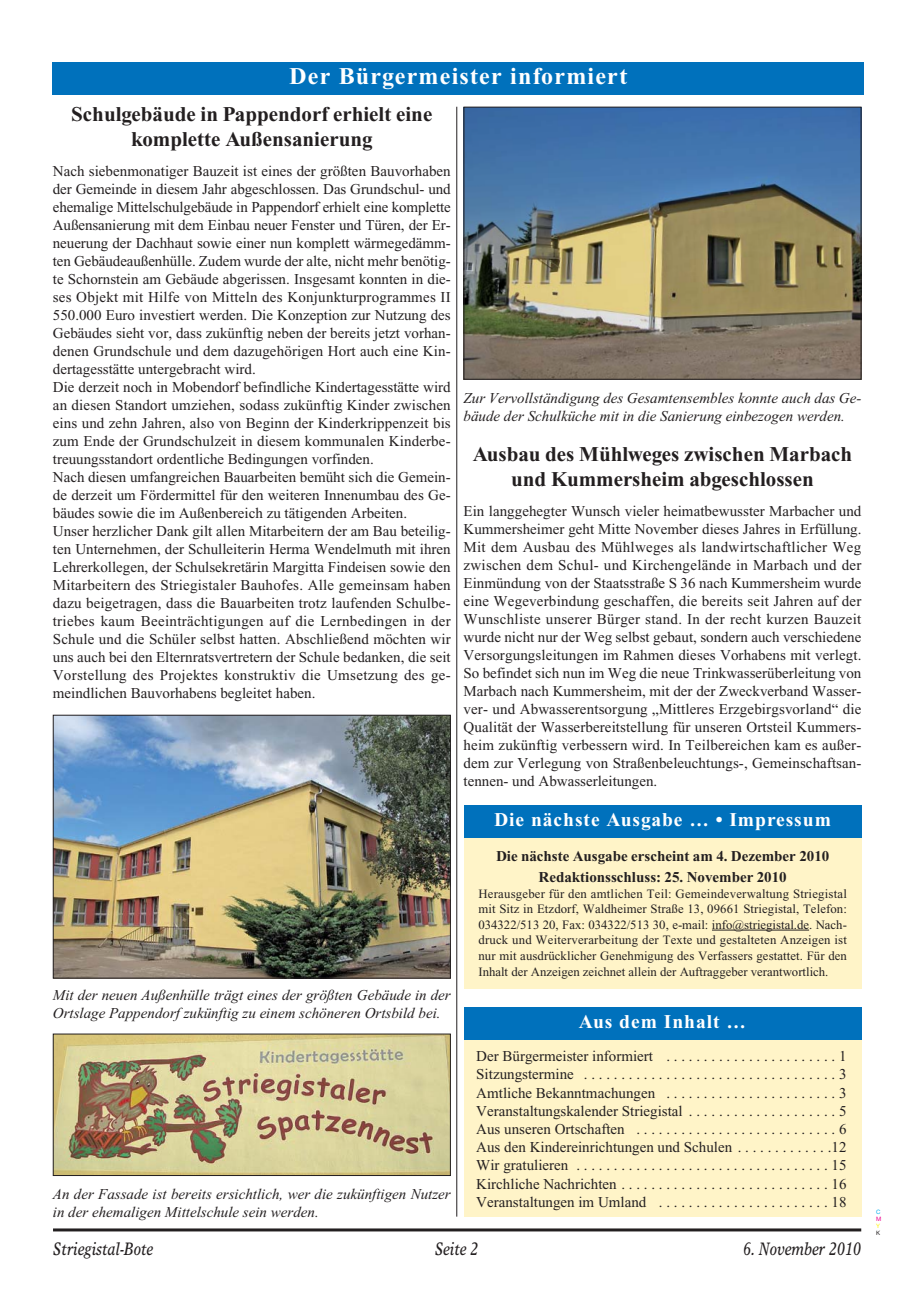
<style>
.page{position:relative;width:915px;height:1297px;background:#fff}
.page>*{position:absolute;margin:0;border:0;box-sizing:border-box;transform-origin:0 0}
.t1{font:700 24px "Times New Roman";letter-spacing:.05em;color:#fff}
.t2{font:700 21px/25.2px "Times New Roman";color:#231f20;text-align:center}
.t3{font:700 19.5px "Times New Roman";letter-spacing:.05em;color:#fff}
.t4{font:italic 18px "Times Europa";color:#231f20;scale:.8 1}
.t5{font:15px/18px "Times New Roman";color:#231f20;text-align:justify}
.t6{font:italic 15px/18px "Times New Roman";color:#231f20}
.t7{font:700 15px/21.1px "Times New Roman";color:#231f20;text-align:center}
.t8{font:12.75px/15.6px "Times New Roman";color:#231f20;text-align:justify}
.t9{font:6px "Helvetica Neue";color:#00adef}
.t10{font:6px "Helvetica Neue";color:#ec008c}
.t11{font:6px "Helvetica Neue";color:#fff200}
.t12{font:6px "Helvetica Neue";color:#231f20}
</style>
<div class="page">
<hr style="left:53px;top:1228px;width:807px;height:3px;background:#231f20">
<div style="left:463px;top:813px;width:398px;height:176px;background:#fff4c8"></div>
<div style="left:463px;top:1040px;width:398px;height:176px;background:#fff4c8"></div>
<div style="left:463px;top:1007px;width:398px;height:33px;background:#0071bc"></div>
<div style="left:463px;top:805px;width:398px;height:33px;background:#0071bc"></div>
<hr style="left:711px;top:930px;width:97px;height:1px;background:#231f20">
<div style="left:53px;top:62px;width:810px;height:33px;background:#0071bc"></div>
<hr style="left:456px;top:107px;width:1px;height:1109px;background:#231f20">
<img style="left:55px;top:717px;width:393px;height:259px">
<div style="left:53px;top:715px;width:397px;height:263px;border:1px solid #231f20"></div>
<img style="left:55px;top:1036px;width:393px;height:138px">
<div style="left:53px;top:1034px;width:397px;height:142px;border:1px solid #231f20"></div>
<img style="left:465px;top:109px;width:394px;height:269px">
<div style="left:463px;top:107px;width:398px;height:273px;border:1px solid #231f20"></div>
<h1 class="t1" style="left:289px;top:68px;width:339px">Der Bürgermeister informiert</h1>
<h2 class="t2" style="left:71px;top:103px;width:362px">Schulgebäude in Pappendorf erhielt eine komplette Außensanierung</h2>
<p class="t5" style="left:53px;top:163px;width:399px;text-align:left">Nach siebenmonatiger Bauzeit ist eines der größten Bauvorhaben der Gemeinde in diesem Jahr abgeschlossen. Das Grundschul- und ehemalige Mittelschulgebäude in Pappendorf erhielt eine komplette Außensanierung mit dem Einbau neuer Fenster und Türen, der Er&shy;neuerung der Dachhaut sowie einer nun komplett wärmegedämm&shy;ten Gebäudeaußenhülle. Zudem wurde der alte, nicht mehr benötig&shy;te Schornstein am Gebäude abgerissen. Insgesamt konnten in die&shy;ses Objekt mit Hilfe von Mitteln des Konjunkturprogrammes II 550.000 Euro investiert werden. Die Konzeption zur Nutzung des Gebäudes sieht vor, dass zukünftig neben der bereits jetzt vorhan&shy;denen Grundschule und dem dazugehörigen Hort auch eine Kin&shy;dertagesstätte untergebracht wird.<br>Die derzeit noch in Mobendorf befindliche Kindertagesstätte wird an diesen Standort umziehen, sodass zukünftig Kinder zwischen eins und zehn Jahren, also von Beginn der Kinderkrippenzeit bis zum Ende der Grundschulzeit in diesem kommunalen Kinderbe&shy;treuungsstandort ordentliche Bedingungen vorfinden.<br>Nach diesen umfangreichen Bauarbeiten bemüht sich die Gemein&shy;de derzeit um Fördermittel für den weiteren Innenumbau des Ge&shy;bäudes sowie die im Außenbereich zu tätigenden Arbeiten.<br>Unser herzlicher Dank gilt allen Mitarbeitern der am Bau beteilig&shy;ten Unternehmen, der Schulleiterin Herma Wendelmuth mit ihren Lehrerkollegen, der Schulsekretärin Margitta Findeisen sowie den Mitarbeitern des Striegistaler Bauhofes. Alle gemeinsam haben dazu beigetragen, dass die Bauarbeiten trotz laufenden Schulbe&shy;triebes kaum Beeinträchtigungen auf die Lernbedingen in der Schule und die Schüler selbst hatten. Abschließend möchten wir uns auch bei den Elternratsvertretern der Schule bedanken, die seit Vorstellung des Projektes konstruktiv die Umsetzung des ge&shy;meindlichen Bauvorhabens begleitet haben.</p>
<p class="t6" style="left:463px;top:390px;width:399px">Zur Vervollständigung des Gesamtensembles konnte auch das Ge&shy;bäude der Schulküche mit in die Sanierung einbezogen werden.</p>
<h2 class="t2" style="left:472px;top:444px;width:381px">Ausbau des Mühlweges zwischen Marbach und Kummersheim abgeschlossen</h2>
<p class="t5" style="left:463px;top:504px;width:399px">Ein langgehegter Wunsch vieler heimatbewusster Marbacher und Kummersheimer geht Mitte November dieses Jahres in Erfüllung.<br>Mit dem Ausbau des Mühlweges als landwirtschaftlicher Weg zwischen dem Schul- und Kirchengelände in Marbach und der Einmündung von der Staatsstraße S 36 nach Kummersheim wurde eine Wegeverbindung geschaffen, die bereits seit Jahren auf der Wunschliste unserer Bürger stand. In der recht kurzen Bauzeit wurde nicht nur der Weg selbst gebaut, sondern auch verschiedene Versorgungsleitungen im Rahmen dieses Vorhabens mit verlegt.<br>So befindet sich nun im Weg die neue Trinkwasserüberleitung von Marbach nach Kummersheim, mit der der Zweckverband Wasser&shy;ver- und Abwasserentsorgung „Mittleres Erzgebirgsvorland“ die Qualität der Wasserbereitstellung für unseren Ortsteil Kummers&shy;heim zukünftig verbessern wird. In Teilbereichen kam es außer&shy;dem zur Verlegung von Straßenbeleuchtungs-, Gemeinschaftsan&shy;tennen- und Abwasserleitungen.</p>
<h3 class="t3" style="left:494px;top:813px;width:338px">Die nächste Ausgabe … • Impressum</h3>
<p class="t6" style="left:53px;top:987px;width:399px">Mit der neuen Außenhülle trägt eines der größten Gebäude in der<br>Ortslage Pappendorf zukünftig zu einem schöneren Ortsbild bei.</p>
<p class="t6" style="left:53px;top:1186px;width:399px">An der Fassade ist bereits ersichtlich, wer die zukünftigen Nutzer in der ehemaligen Mittelschule sein werden.</p>
<p class="t7" style="left:496px;top:847px;width:335px">Die nächste Ausgabe erscheint am 4. Dezember 2010<br>Redaktionsschluss: 25. November 2010</p>
<p class="t8" style="left:478px;top:887px;width:370px">Herausgeber für den amtlichen Teil: Gemeindeverwaltung Striegistal mit Sitz in Etzdorf, Waldheimer Straße 13, 09661 Striegistal, Telefon:<br>034322/513 20, Fax: 034322/513 30, e-mail: info@striegistal.de. Nach&shy;druck und Weiterverarbeitung der Texte und gestalteten Anzeigen ist nur mit ausdrücklicher Genehmigung des Verfassers gestattet. Für den Inhalt der Anzeigen zeichnet allein der Auftraggeber verantwortlich.</p>
<h3 class="t3" style="left:578px;top:1015px;width:168px">Aus dem Inhalt …</h3>
<p class="t5" style="left:476px;top:1048px;width:371px">Der Bürgermeister informiert . . . . . . . . . . . . . . . . . . . . . . . 1<br>Sitzungstermine . . . . . . . . . . . . . . . . . . . . . . . . . . . . . . . . . . 3<br>Amtliche Bekanntmachungen . . . . . . . . . . . . . . . . . . . . . . . 3<br>Veranstaltungskalender Striegistal . . . . . . . . . . . . . . . . . . . . 5<br>Aus unseren Ortschaften . . . . . . . . . . . . . . . . . . . . . . . . . . . 6<br>Aus den Kindereinrichtungen und Schulen . . . . . . . . . . . . .12<br>Wir gratulieren . . . . . . . . . . . . . . . . . . . . . . . . . . . . . . . . . . 15<br>Kirchliche Nachrichten . . . . . . . . . . . . . . . . . . . . . . . . . . . . 16<br>Veranstaltungen im Umland . . . . . . . . . . . . . . . . . . . . . . . 18</p>
<p class="t4" style="left:53px;top:1242px;width:126px">Striegistal-Bote</p>
<p class="t4" style="left:434px;top:1242px;width:56px">Seite 2</p>
<p class="t4" style="left:742px;top:1242px;width:149px">6. November 2010</p>
<p class="t9" style="left:875px;top:1209px;width:6px">C</p>
<p class="t10" style="left:875px;top:1217px;width:7px">M</p>
<p class="t11" style="left:875px;top:1224px;width:5px">Y</p>
<p class="t12" style="left:875px;top:1231px;width:6px">K</p>
</div>
